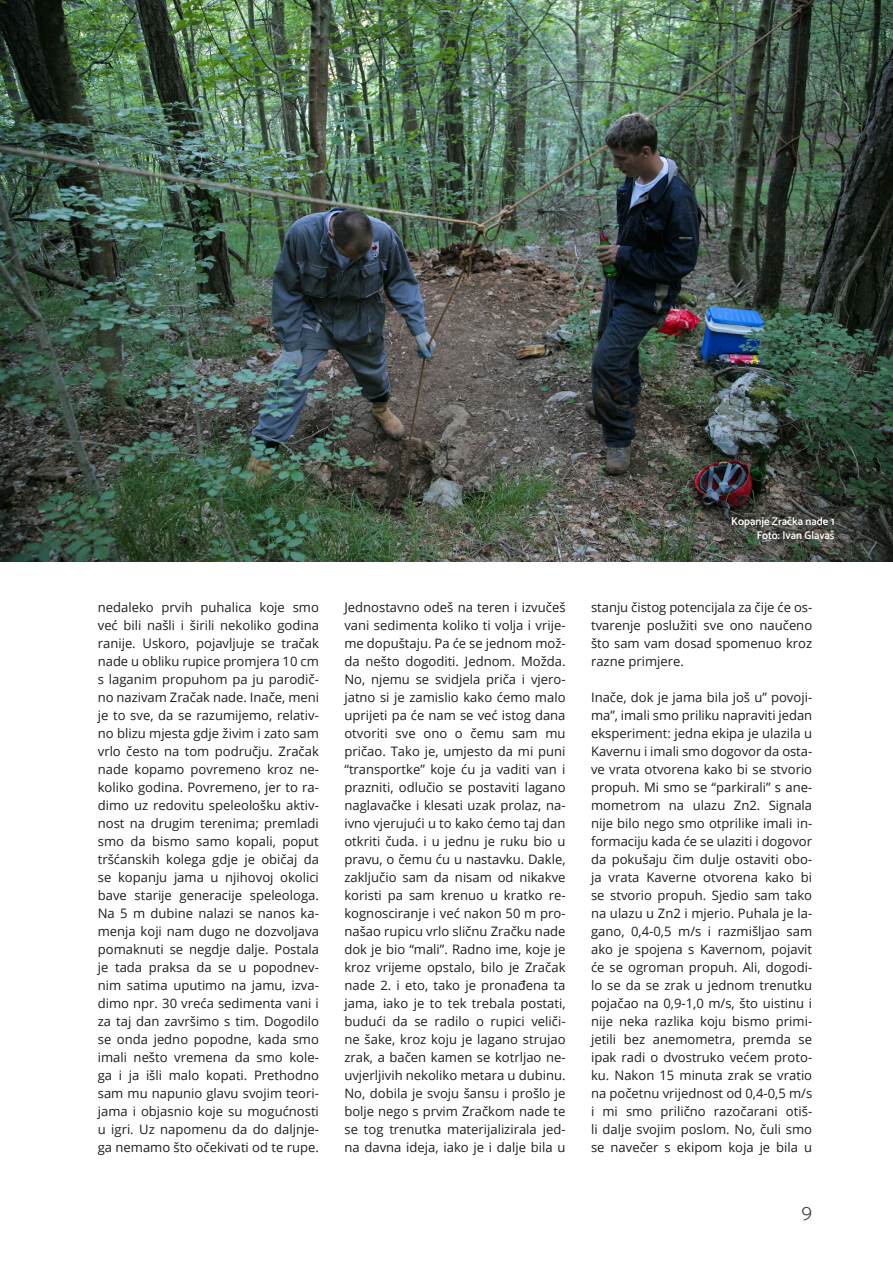
<style>
.page{position:relative;width:893px;height:1263px;background:#fff}
.page>*{position:absolute;margin:0;border:0;box-sizing:border-box;transform-origin:0 0}
.t1{font:300 21px "Catamaran";color:#424241}
.t2{font:13.05px/18px "Open Sans";color:#1d1d1b;text-align:justify}
.t3{font:600 11.1px/13.4px "Catamaran";color:#fff;text-align:right}
</style>
<div class="page">
<img style="left:0;top:0;width:893px;height:561px">
<p class="t3" style="left:731px;top:515px;width:105px">Kopanje Zračka nade 1<br>Foto: Ivan Glavaš</p>
<p class="t2" style="left:98px;top:598px;width:223px">nedaleko prvih puhalica koje smo već bili našli i širili nekoliko godina ranije. Uskoro, pojavljuje se tračak nade u obliku rupice promjera 10 cm s laganim propuhom pa ju parodič&shy;no nazivam Zračak nade. Inače, meni je to sve, da se razumijemo, relativ&shy;no blizu mjesta gdje živim i zato sam vrlo često na tom području. Zračak nade kopamo povremeno kroz ne&shy;koliko godina. Povremeno, jer to ra&shy;dimo uz redovitu speleološku aktiv&shy;nost na drugim terenima; premladi smo da bismo samo kopali, poput tršćanskih kolega gdje je običaj da se kopanju jama u njihovoj okolici bave starije generacije speleologa.<br>Na 5 m dubine nalazi se nanos ka&shy;menja koji nam dugo ne dozvoljava pomaknuti se negdje dalje. Postala je tada praksa da se u popodnev&shy;nim satima uputimo na jamu, izva&shy;dimo npr. 30 vreća sedimenta vani i za taj dan završimo s tim. Dogodilo se onda jedno popodne, kada smo imali nešto vremena da smo kole&shy;ga i ja išli malo kopati. Prethodno sam mu napunio glavu svojim teori&shy;jama i objasnio koje su mogućnosti u igri. Uz napomenu da do daljnje&shy;ga nemamo što očekivati od te rupe.</p>
<p class="t2" style="left:344px;top:598px;width:223px">Jednostavno odeš na teren i izvučeš vani sedimenta koliko ti volja i vrije&shy;me dopuštaju. Pa će se jednom mož&shy;da nešto dogoditi. Jednom. Možda.<br>No, njemu se svidjela priča i vjero&shy;jatno si je zamislio kako ćemo malo uprijeti pa će nam se već istog dana otvoriti sve ono o čemu sam mu pričao. Tako je, umjesto da mi puni “transportke” koje ću ja vaditi van i prazniti, odlučio se postaviti lagano naglavačke i klesati uzak prolaz, na&shy;ivno vjerujući u to kako ćemo taj dan otkriti čuda. i u jednu je ruku bio u pravu, o čemu ću u nastavku. Dakle, zaključio sam da nisam od nikakve koristi pa sam krenuo u kratko re&shy;kognosciranje i već nakon 50 m pro&shy;našao rupicu vrlo sličnu Zračku nade dok je bio “mali”. Radno ime, koje je kroz vrijeme opstalo, bilo je Zračak nade 2. i eto, tako je pronađena ta jama, iako je to tek trebala postati, budući da se radilo o rupici veliči&shy;ne šake, kroz koju je lagano strujao zrak, a bačen kamen se kotrljao ne&shy;uvjerljivih nekoliko metara u dubinu.<br>No, dobila je svoju šansu i prošlo je bolje nego s prvim Zračkom nade te se tog trenutka materijalizirala jed&shy;na davna ideja, iako je i dalje bila u</p>
<p class="t2" style="left:591px;top:598px;width:223px">stanju čistog potencijala za čije će os&shy;tvarenje poslužiti sve ono naučeno što sam vam dosad spomenuo kroz razne primjere.</p>
<p class="t2" style="left:591px;top:688px;width:223px">Inače, dok je jama bila još u” povoji&shy;ma”, imali smo priliku napraviti jedan eksperiment: jedna ekipa je ulazila u Kavernu i imali smo dogovor da osta&shy;ve vrata otvorena kako bi se stvorio propuh. Mi smo se “parkirali” s ane&shy;mometrom na ulazu Zn2. Signala nije bilo nego smo otprilike imali in&shy;formaciju kada će se ulaziti i dogovor da pokušaju čim dulje ostaviti obo&shy;ja vrata Kaverne otvorena kako bi se stvorio propuh. Sjedio sam tako na ulazu u Zn2 i mjerio. Puhala je la&shy;gano, 0,4-0,5 m/s i razmišljao sam ako je spojena s Kavernom, pojavit će se ogroman propuh. Ali, dogodi&shy;lo se da se zrak u jednom trenutku pojačao na 0,9-1,0 m/s, što uistinu i nije neka razlika koju bismo primi&shy;jetili bez anemometra, premda se ipak radi o dvostruko većem proto&shy;ku. Nakon 15 minuta zrak se vratio na početnu vrijednost od 0,4-0,5 m/s i mi smo prilično razočarani otiš&shy;li dalje svojim poslom. No, čuli smo se navečer s ekipom koja je bila u</p>
<h1 class="t1" style="left:802px;top:1200px;width:12px">9</h1>
</div>
